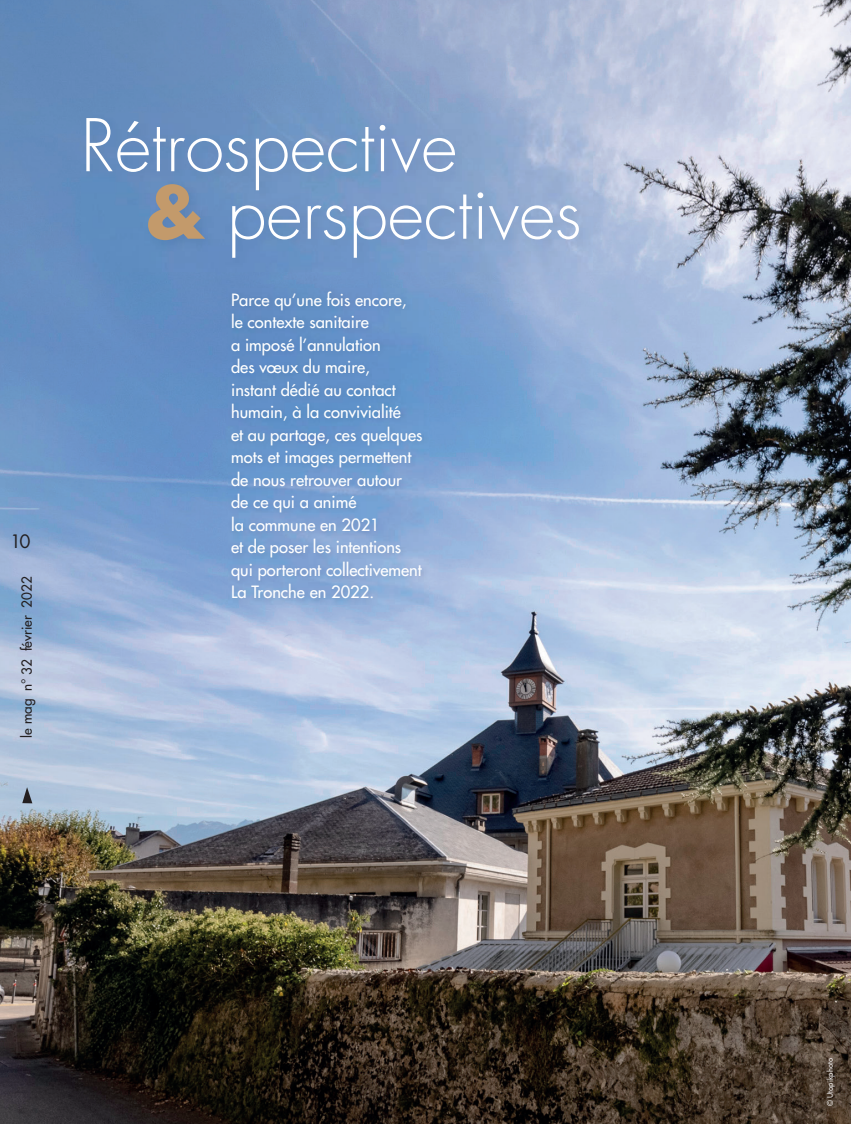
<style>
.page{position:relative;width:851px;height:1124px;background:#fff}
.page>*{position:absolute;margin:0;border:0;box-sizing:border-box;transform-origin:0 0}
.t1{font:300 70.5px/67.5px "Futura";color:#fff}
.t2{font:18px "Futura";color:#231f20}
.t3{font:16.5px/22.5px "Futura";color:#fff}
.t4{font:13.5px "Futura";color:#231f20}
.t5{font:7.5px "Futura";color:#fff}
.s1{font-weight:700;color:#c39a6b}
</style>
<div class="page">
<img style="left:0;top:0;width:851px;height:1123px">
<img style="left:81px;top:113px;width:511px;height:158px">
<img style="left:228px;top:288px;width:200px;height:316px">
<svg style="left:22px;top:787px;width:10px;height:16px"></svg>
<p class="t2" style="left:10px;top:528px;width:22px">10</p>
<p class="t4" style="left:18px;top:737px;width:163px;rotate:-90deg">le mag n° 32 février 2022</p>
<h1 class="t1" style="left:145px;top:113px;width:438px;text-indent:-65px">Rétrospective<br><span class="s1">&amp;</span> perspectives</h1>
<p class="t3" style="left:231px;top:288px;width:193px">Parce qu’une fois encore, le contexte sanitaire<br>a imposé l’annulation<br>des vœux du maire,<br>instant dédié au contact humain, à la convivialité<br>et au partage, ces quelques mots et images permettent de nous retrouver autour de ce qui a animé<br>la commune en 2021<br>et de poser les intentions qui porteront collectivement<br>La Tronche en 2022.</p>
<p class="t5" style="left:825px;top:1106px;width:49px;rotate:-90deg">© Utopikphoto</p>
</div>
